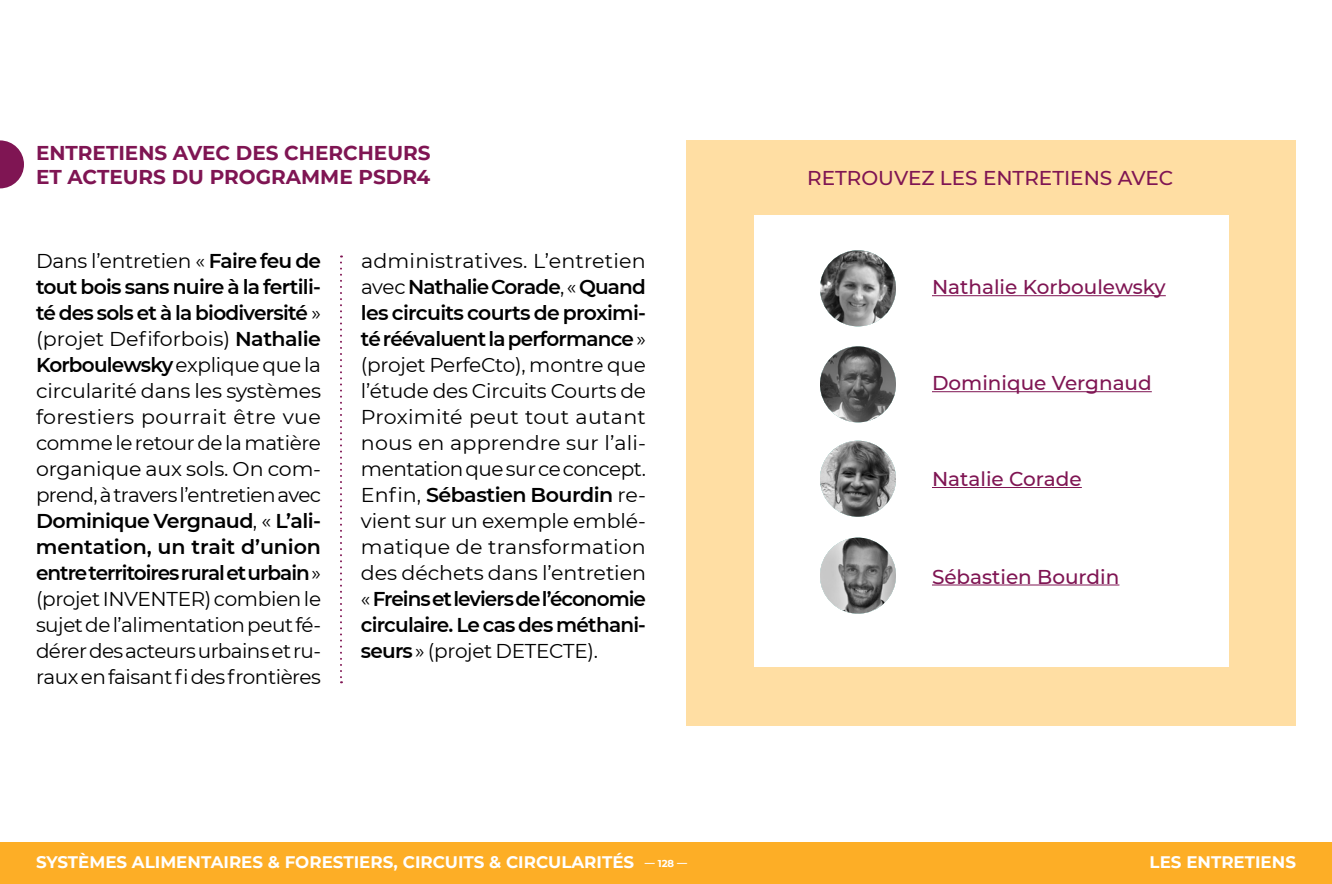
<style>
.page{position:relative;width:1332px;height:884px;background:#fff}
.page>*{position:absolute;margin:0;border:0;box-sizing:border-box;transform-origin:0 0}
.t1{font:20px/26px "Montserrat";letter-spacing:-.02em;color:#000;text-align:justify}
.t2{font:500 20px "Montserrat";color:#7f1553}
.t3{font:700 20px "Montserrat";color:#7f1553}
.t4{font:700 16.7px "Montserrat";color:#fff}
.t5{font:700 10px "Montserrat";color:#fff}
.s1{font-weight:600}
</style>
<div class="page">
<div style="left:0;top:842px;width:1332px;height:42px;background:#fdae26"></div>
<div style="left:686px;top:140px;width:610px;height:586px;background:#ffdea3"></div>
<div style="left:754px;top:215px;width:474px;height:451px;background:#fff"></div>
<svg style="left:0;top:140px;width:24px;height:48px"></svg>
<svg style="left:340px;top:256px;width:2px;height:427px"></svg>
<svg style="left:820px;top:441px;width:76px;height:76px"></svg>
<img style="left:820px;top:441px;width:76px;height:76px;border-radius:38px">
<hr style="left:932px;top:487px;width:150px;height:1px;background:#7f1553">
<svg style="left:820px;top:538px;width:76px;height:76px"></svg>
<img style="left:820px;top:538px;width:76px;height:76px;border-radius:38px">
<hr style="left:932px;top:585px;width:187px;height:1px;background:#7f1553">
<svg style="left:820px;top:250px;width:76px;height:76px"></svg>
<img style="left:820px;top:250px;width:76px;height:76px;border-radius:38px">
<hr style="left:932px;top:295px;width:234px;height:1px;background:#7f1553">
<svg style="left:820px;top:346px;width:76px;height:76px"></svg>
<img style="left:820px;top:346px;width:76px;height:76px;border-radius:38px">
<hr style="left:932px;top:391px;width:220px;height:1px;background:#7f1553">
<p class="t3" style="left:36px;top:138px;width:396px">ENTRETIENS AVEC DES CHERCHEURS</p>
<p class="t3" style="left:36px;top:162px;width:396px">ET ACTEURS DU PROGRAMME PSDR4</p>
<p class="t2" style="left:807px;top:164px;width:368px">RETROUVEZ LES ENTRETIENS AVEC</p>
<p class="t1" style="left:36px;top:247px;width:287px">Dans l’entretien « <span class="s1">Faire feu de tout bois sans nuire à la fertili&shy;té des sols et à la biodiversité</span> » (projet Defiforbois) <span class="s1">Nathalie Korboulewsky</span> explique que la circularité dans les systèmes forestiers pourrait être vue comme le retour de la matière organique aux sols. On com&shy;prend, à travers l’entretien avec <span class="s1">Dominique Vergnaud</span>, « <span class="s1">L’ali&shy;mentation, un trait d’union entre territoires rural et urbain</span> » (projet INVENTER) combien le sujet de l’alimentation peut fé&shy;dérer des acteurs urbains et ru&shy;raux en faisant fi des frontières</p>
<p class="t1" style="left:361px;top:247px;width:287px">administratives. L’entretien avec <span class="s1">Nathalie Corade</span>, « <span class="s1">Quand les circuits courts de proximi&shy;té réévaluent la performance</span> » (projet PerfeCto), montre que l’étude des Circuits Courts de Proximité peut tout autant nous en apprendre sur l’ali&shy;mentation que sur ce concept.<br>Enfin, <span class="s1">Sébastien Bourdin</span> re&shy;vient sur un exemple emblé&shy;matique de transformation des déchets dans l’entretien « <span class="s1">Freins et leviers de l’économie circulaire. Le cas des méthani&shy;seurs</span> » (projet DETECTE).</p>
<p class="t2" style="left:932px;top:273px;width:235px">Nathalie Korboulewsky</p>
<p class="t2" style="left:932px;top:369px;width:221px">Dominique Vergnaud</p>
<p class="t2" style="left:932px;top:465px;width:151px">Natalie Corade</p>
<p class="t2" style="left:932px;top:562px;width:189px">Sébastien Bourdin</p>
<p class="t4" style="left:36px;top:850px;width:600px">SYSTÈMES ALIMENTAIRES &amp; FORESTIERS, CIRCUITS &amp; CIRCULARITÉS</p>
<p class="t4" style="left:1150px;top:850px;width:148px">LES ENTRETIENS</p>
<p class="t5" style="left:645px;top:856px;width:44px">— 128 —</p>
</div>
